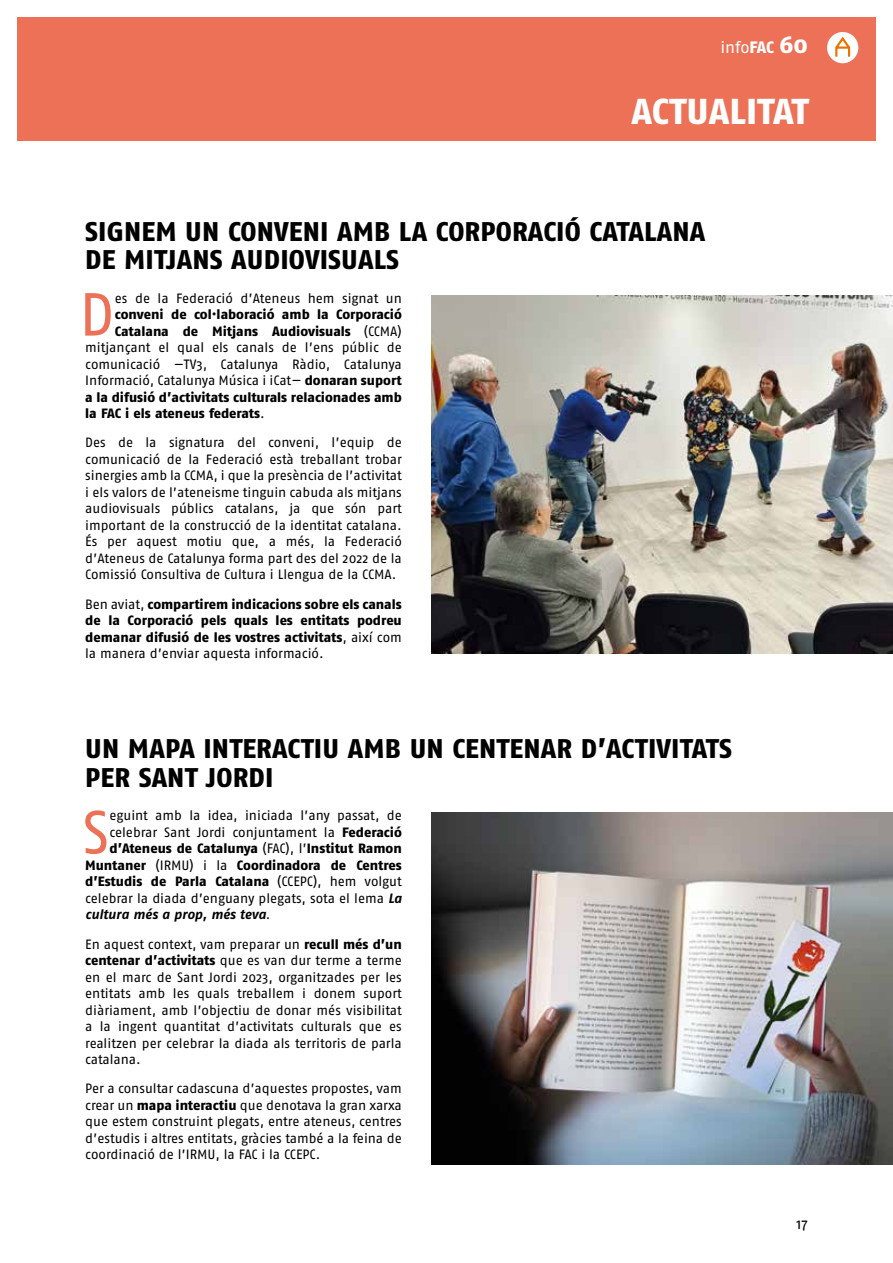
<style>
.page{position:relative;width:893px;height:1263px;background:#fff}
.page>*{position:absolute;margin:0;border:0;box-sizing:border-box;transform-origin:0 0}
.t1{font:60.6px "Fago No";color:#ec7157}
.t2{font:800 36px "Fago No";color:#fff}
.t3{font:800 27px/28.5px "Fago No";letter-spacing:.005em;color:#000}
.t4{font:16.5px "Fago No";color:#fff}
.t5{font:15px "Fago No";color:#000}
.t6{font:13.5px/16.5px "Fago No";color:#000;text-align:justify}
.t7{font:800 13.5px/16.5px "Fago No";color:#000;text-align:justify}
.t8{font:700 13.5px "Fago No";color:#000}
.s1{font-weight:800}
.s2{font-weight:800;font-size:24px}
.s3{font-weight:400}
.s4{font-weight:700}
</style>
<div class="page">
<div style="left:17px;top:17px;width:859px;height:123px;background:#ec7157"></div>
<div style="left:827px;top:32px;width:31px;height:31px;background:#fff;border-radius:50%"></div>
<svg style="left:835px;top:36px;width:16px;height:21px"></svg>
<img style="left:432px;top:296px;width:461px;height:357px">
<img style="left:432px;top:812px;width:461px;height:353px">
<p class="t4" style="left:721px;top:38px;width:89px">info<span class="s1">FAC</span> <span class="s2">60</span></p>
<h2 class="t2" style="left:631px;top:90px;width:179px">ACTUALITAT</h2>
<h3 class="t3" style="left:85px;top:216px;width:622px">SIGNEM UN CONVENI AMB LA CORPORACIÓ CATALANA<br>DE MITJANS AUDIOVISUALS</h3>
<h1 class="t1" style="left:79px;top:280px;width:37px">D</h1>
<p class="t6" style="left:115px;top:289px;width:288px">es de la Federació d’Ateneus hem signat un</p>
<p class="t7" style="left:115px;top:306px;width:288px">conveni de col·laboració amb la Corporació</p>
<p class="t7" style="left:115px;top:322px;width:288px">Catalana de Mitjans Audiovisuals <span class="s3">(CCMA)</span></p>
<p class="t6" style="left:85px;top:339px;width:318px">mitjançant el qual els canals de l’ens públic de</p>
<p class="t6" style="left:85px;top:355px;width:318px">comunicació —TV3, Catalunya Ràdio, Catalunya</p>
<p class="t6" style="left:85px;top:372px;width:318px">Informació, Catalunya Música i iCat— <span class="s1">donaran suport</span></p>
<p class="t7" style="left:85px;top:388px;width:318px">a la difusió d’activitats culturals relacionades amb</p>
<p class="t7" style="left:85px;top:405px;width:181px">la FAC i els ateneus federats<span class="s3">.</span></p>
<p class="t6" style="left:85px;top:434px;width:318px">Des de la signatura del conveni, l’equip de comunicació de la Federació està treballant trobar sinergies amb la CCMA, i que la presència de l’activitat i els valors de l’ateneisme tinguin cabuda als mitjans audiovisuals públics catalans, ja que són part important de la construcció de la identitat catalana.<br>És per aquest motiu que, a més, la Federació d’Ateneus de Catalunya forma part des del 2022 de la Comissió Consultiva de Cultura i Llengua de la CCMA.</p>
<p class="t7" style="left:85px;top:595px;width:318px"><span class="s3">Ben aviat,</span> compartirem indicacions sobre els canals de la Corporació pels quals les entitats podreu demanar difusió de les vostres activitats<span class="s3">, així com la manera d’enviar aquesta informació.</span></p>
<h3 class="t3" style="left:85px;top:734px;width:648px">UN MAPA INTERACTIU AMB UN CENTENAR D’ACTIVITATS<br>PER SANT JORDI</h3>
<h1 class="t1" style="left:82px;top:798px;width:29px">S</h1>
<p class="t6" style="left:110px;top:807px;width:294px">eguint amb la idea, iniciada l’any passat, de</p>
<p class="t6" style="left:110px;top:824px;width:294px">celebrar Sant Jordi conjuntament la <span class="s1">Federació</span></p>
<p class="t7" style="left:110px;top:840px;width:294px">d’Ateneus de Catalunya <span class="s3">(FAC), l’</span>Institut Ramon</p>
<p class="t7" style="left:85px;top:857px;width:318px">Muntaner <span class="s3">(IRMU) i la</span> Coordinadora de Centres</p>
<p class="t7" style="left:85px;top:873px;width:318px">d’Estudis de Parla Catalana <span class="s3">(CCEPC), hem volgut</span></p>
<p class="t6" style="left:85px;top:890px;width:318px">celebrar la diada d’enguany plegats, sota el lema <span class="s4">La</span></p>
<p class="t8" style="left:85px;top:907px;width:187px">cultura més a prop, més teva<span class="s3">.</span></p>
<p class="t6" style="left:85px;top:936px;width:318px">En aquest context, vam preparar un <span class="s1">recull més d’un centenar d’activitats</span> que es van dur terme a terme en el marc de Sant Jordi 2023, organitzades per les entitats amb les quals treballem i donem suport diàriament, amb l’objectiu de donar més visibilitat a la ingent quantitat d’activitats culturals que es realitzen per celebrar la diada als territoris de parla catalana.</p>
<p class="t6" style="left:85px;top:1080px;width:318px">Per a consultar cadascuna d’aquestes propostes, vam crear un <span class="s1">mapa interactiu</span> que denotava la gran xarxa que estem construint plegats, entre ateneus, centres d’estudis i altres entitats, gràcies també a la feina de coordinació de l’IRMU, la FAC i la CCEPC.</p>
<p class="t5" style="left:796px;top:1215px;width:12px">17</p>
</div>
